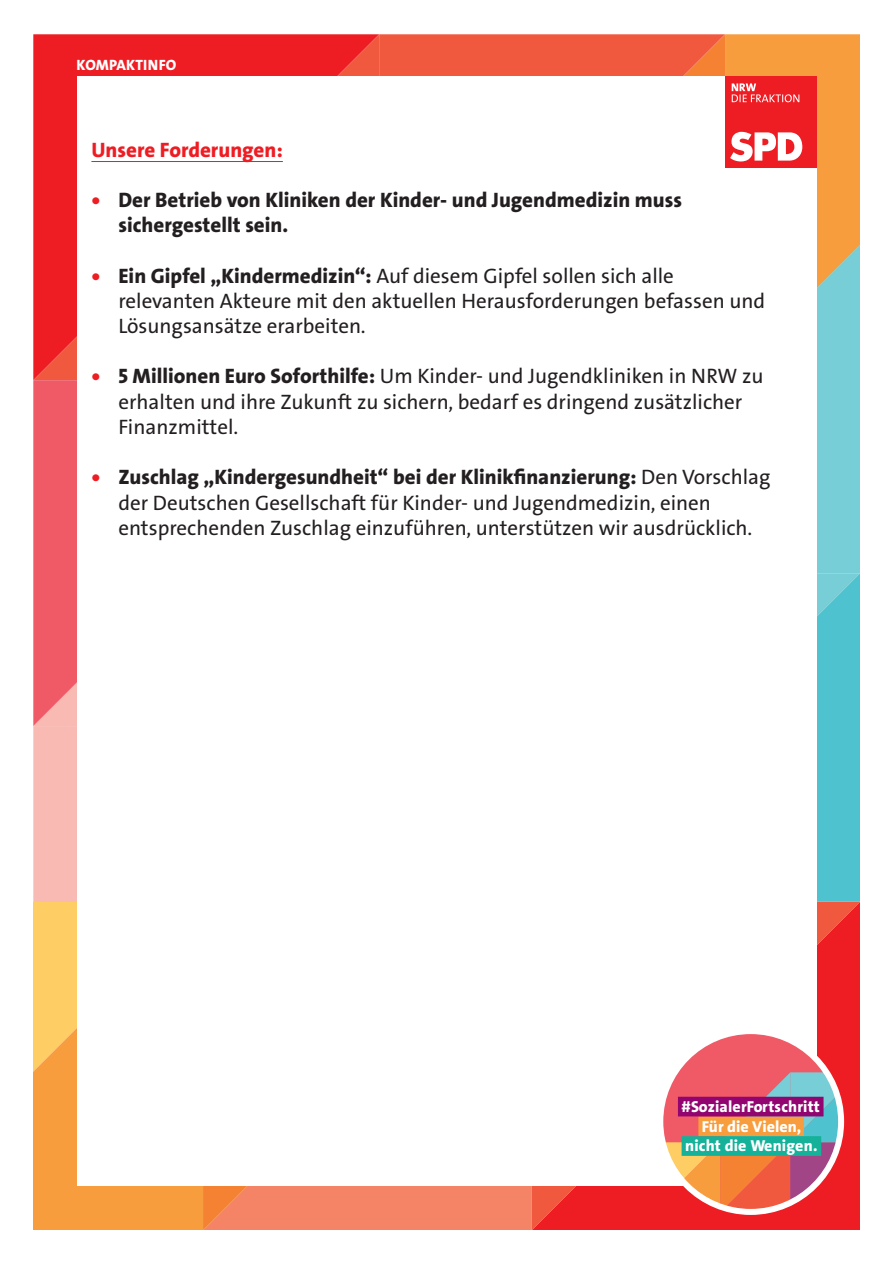
<style>
.page{position:relative;width:893px;height:1263px;background:#fff}
.page>*{position:absolute;margin:0;border:0;box-sizing:border-box;transform-origin:0 0}
.t1{font:21px/25.2px "The Sans LP5 Plain";color:#231f20}
.t2{font:21px/25.2px "The Sans LP8 Ex Bld";color:#231f20}
.t3{font:21px "The Sans LP8 Ex Bld";color:#ee1d23}
.t4{font:15.9px/19.6px "The Sans LP8 Ex Bld";letter-spacing:.01em;color:#fff;text-align:center}
.t5{font:15px "The Sans LP8 Ex Bld";letter-spacing:.01em;color:#fff}
.s1{color:#ee1d23}
.s2{font-family:"The Sans LP8 Ex Bld";color:#ee1d23}
.s3{font-family:"The Sans LP8 Ex Bld"}
.s4{font-family:"The Sans LP5 Plain"}
</style>
<div class="page">
<div style="left:725px;top:34px;width:134px;height:178px;background:#f89d3d"></div>
<svg style="left:34px;top:34px;width:345px;height:346px;background:#ee2428"></svg>
<div style="left:34px;top:380px;width:43px;height:346px;background:#f05a67"></div>
<svg style="left:817px;top:212px;width:42px;height:33px"></svg>
<svg style="left:379px;top:34px;width:346px;height:42px;background:#f05c3f"></svg>
<div style="left:34px;top:726px;width:43px;height:176px;background:#f9bab4"></div>
<div style="left:34px;top:1105px;width:169px;height:124px;background:#f89d3d"></div>
<svg style="left:532px;top:902px;width:327px;height:327px;background:#ee2528"></svg>
<svg style="left:817px;top:573px;width:42px;height:329px;background:#51c3cf"></svg>
<svg style="left:34px;top:902px;width:43px;height:203px;background:#fcbf59"></svg>
<svg style="left:203px;top:1186px;width:329px;height:43px;background:#f48361"></svg>
<svg style="left:817px;top:245px;width:42px;height:328px;background:#7fcacc"></svg>
<div style="left:77px;top:77px;width:739px;height:1109px;background:#fff"></div>
<div style="left:660px;top:1031px;width:181px;height:181px;background:#f05a67;border-radius:50%"></div>
<svg style="left:660px;top:1072px;width:181px;height:140px"></svg>
<div style="left:657px;top:1028px;width:187px;height:187px;border:6px solid #fff;border-radius:50%"></div>
<div style="left:698px;top:1116px;width:106px;height:20px;background:#f89d3d"></div>
<div style="left:682px;top:1136px;width:139px;height:20px;background:#16b199"></div>
<div style="left:678px;top:1097px;width:145px;height:19px;background:#920570"></div>
<hr style="left:91px;top:161px;width:192px;height:1px;background:#ee1d23">
<div style="left:725px;top:77px;width:91px;height:91px;background:#ee1d23"></div>
<svg style="left:730px;top:132px;width:72px;height:29px"></svg>
<svg style="left:732px;top:83px;width:67px;height:19px"></svg>
<p class="t5" style="left:77px;top:55px;width:101px">KOMPAKTINFO</p>
<p class="t3" style="left:91px;top:136px;width:193px">Unsere Forderungen:</p>
<p class="t2" style="left:118px;top:188px;width:565px;text-indent:-27px"><span class="s1">•</span> Der Betrieb von Kliniken der Kinder- und Jugendmedizin muss sichergestellt sein.</p>
<p class="t1" style="left:118px;top:263px;width:648px;text-indent:-27px"><span class="s2">•</span> <span class="s3">Ein Gipfel „Kindermedizin“:</span> Auf diesem Gipfel sollen sich alle relevanten Akteure mit den aktuellen Herausforderungen befassen und<br>Lösungsansätze erarbeiten.</p>
<p class="t1" style="left:118px;top:364px;width:647px;text-indent:-27px"><span class="s2">•</span> <span class="s3">5 Millionen Euro Soforthilfe:</span> Um Kinder- und Jugendkliniken in NRW zu erhalten und ihre Zukunft zu sichern, bedarf es dringend zusätzlicher<br>Finanzmittel.</p>
<p class="t2" style="left:91px;top:465px;width:681px"><span class="s1">•</span> Zuschlag „Kindergesundheit“ bei der Klinikfinanzierung: <span class="s4">Den Vorschlag</span></p>
<p class="t1" style="left:118px;top:490px;width:635px">der Deutschen Gesellschaft für Kinder- und Jugendmedizin, einen entsprechenden Zuschlag einzuführen, unterstützen wir ausdrücklich.</p>
<p class="t4" style="left:681px;top:1097px;width:140px">#SozialerFortschritt</p>
<p class="t4" style="left:685px;top:1116px;width:134px">Für die Vielen, nicht die Wenigen.</p>
</div>
